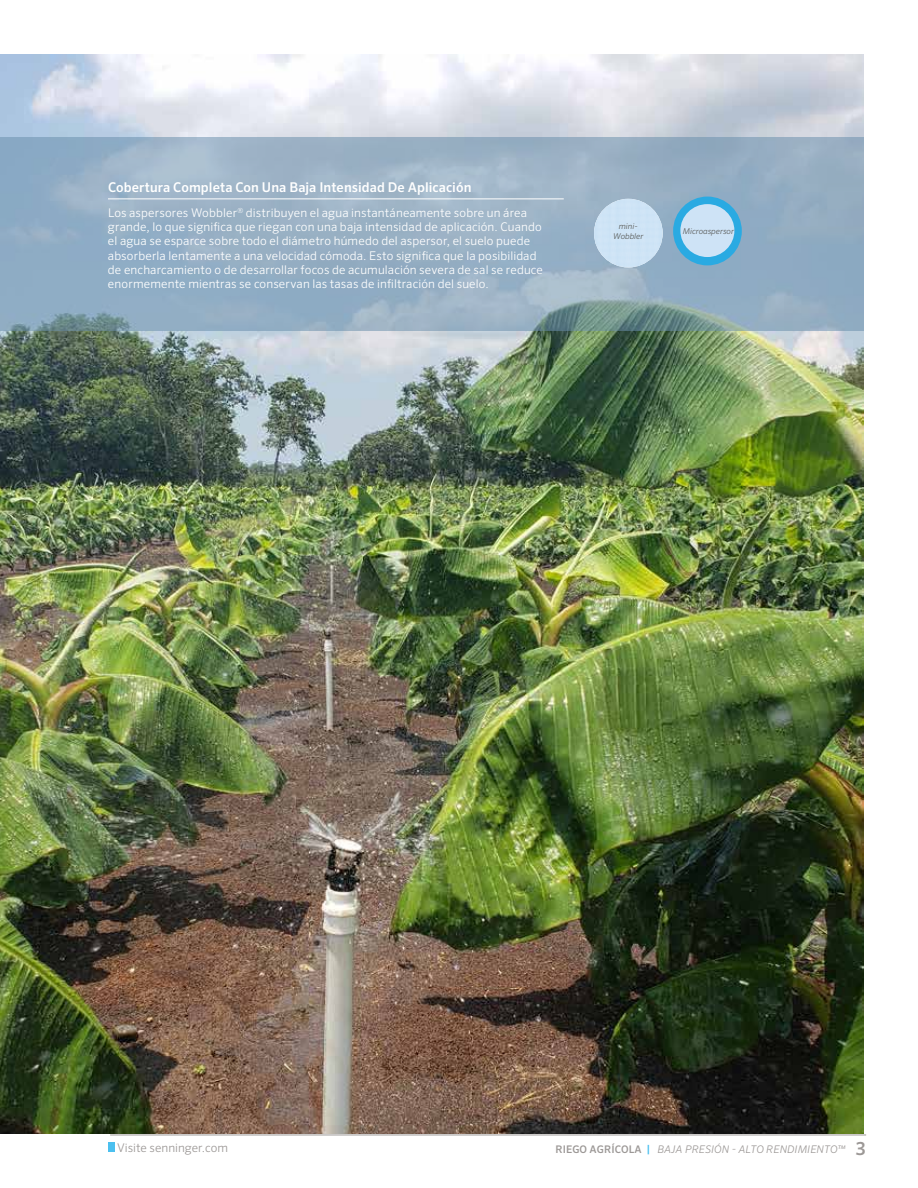
<style>
.page{position:relative;width:918px;height:1188px;background:#fff}
.page>*{position:absolute;margin:0;border:0;box-sizing:border-box;transform-origin:0 0}
.t1{font:500 13.5px "Sero Pro";letter-spacing:.01em;color:#fff}
.t2{font:300 12px/14.2px "Sero Pro";letter-spacing:.01em;color:#fff}
.t3{font:300 12px "Sero Pro";color:#9c9896}
.t4{font:italic 300 10.5px "Sero Pro";letter-spacing:.01em;color:#9c9896}
.t5{font:italic 300 7.95px/10.4px "Sero Pro";color:#585956;text-align:center}
.s1{font-weight:500;font-style:normal}
.s2{font-weight:500;font-style:normal;color:#4cc0ef}
.s3{font-weight:500;font-style:normal;font-size:18px}
</style>
<div class="page">
<hr style="left:110px;top:1135px;width:756px;height:1px;background:#9c9896">
<img style="left:0;top:54px;width:864px;height:1080px">
<div style="left:108px;top:1142px;width:6px;height:10px;background:#4cc0ef"></div>
<svg style="left:0;top:137px;width:864px;height:193px;background:#95aec3"></svg>
<hr style="left:108px;top:199px;width:456px;height:1px;background:#fff">
<div style="left:594px;top:199px;width:69px;height:68px;background:#cee4f6;border-radius:34px"></div>
<div style="left:673px;top:197px;width:69px;height:68px;background:#2aaae2;border-radius:50%"></div>
<div style="left:680px;top:204px;width:54px;height:53px;background:#cee3f6;border-radius:50%"></div>
<p class="t1" style="left:108px;top:179px;width:365px">Cobertura Completa Con Una Baja Intensidad De Aplicación</p>
<p class="t2" style="left:108px;top:206px;width:437px">Los aspersores Wobbler<sup>®</sup> distribuyen el agua instantáneamente sobre un área grande, lo que significa que riegan con una baja intensidad de aplicación. Cuando el agua se esparce sobre todo el diámetro húmedo del aspersor, el suelo puede absorberla lentamente a una velocidad cómoda. Esto significa que la posibilidad de encharcamiento o de desarrollar focos de acumulación severa de sal se reduce enormemente mientras se conservan las tasas de infiltración del suelo.</p>
<p class="t5" style="left:613px;top:221px;width:32px">mini-<br>Wobbler</p>
<p class="t5" style="left:683px;top:226px;width:53px">Microaspersor</p>
<p class="t3" style="left:117px;top:1140px;width:113px">Visite senninger.com</p>
<p class="t4" style="left:555px;top:1143px;width:312px"><span class="s1">RIEGO AGRÍCOLA</span> <span class="s2">|</span> BAJA PRESIÓN - ALTO RENDIMIENTO™ <span class="s3">3</span></p>
</div>
